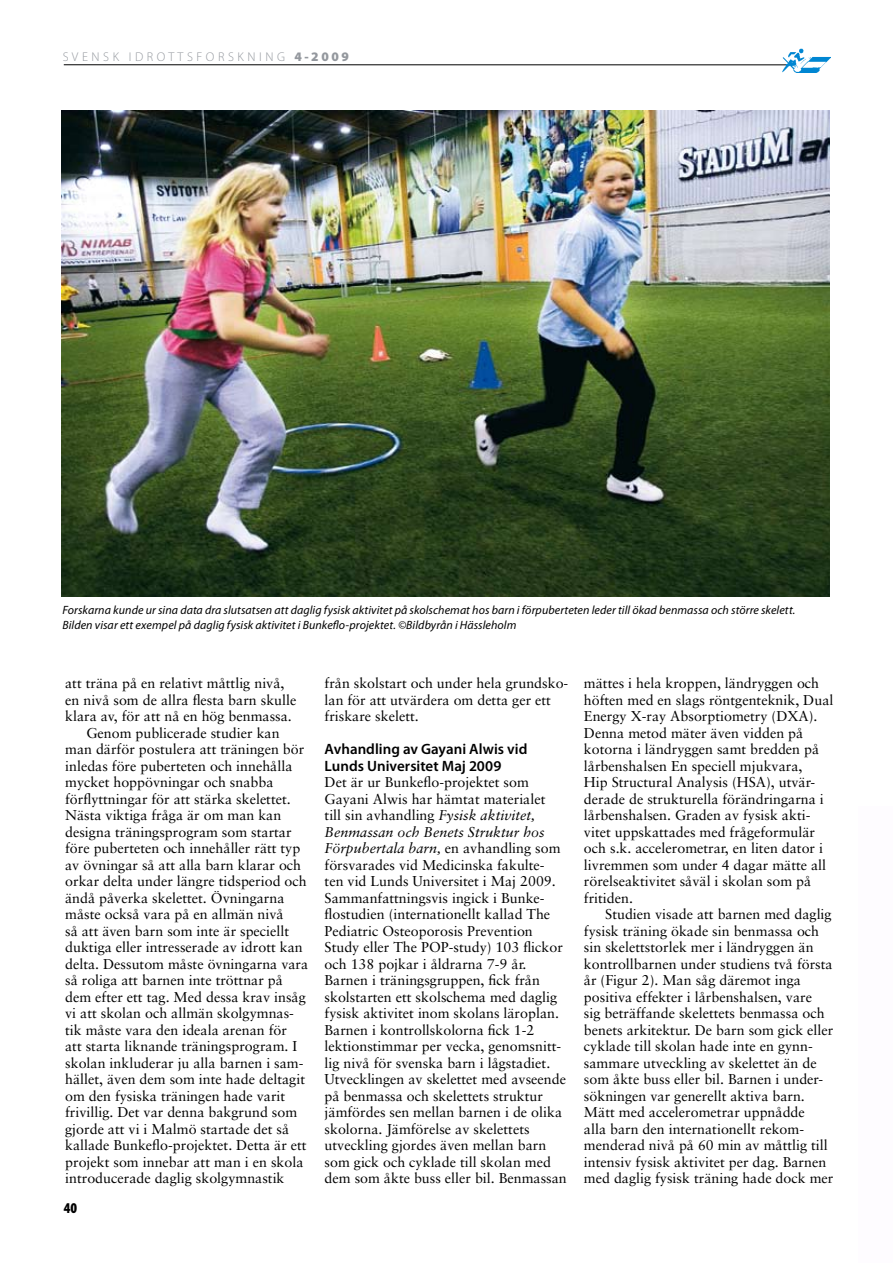
<style>
.page{position:relative;width:893px;height:1263px;background:#fff}
.page>*{position:absolute;margin:0;border:0;box-sizing:border-box;transform-origin:0 0}
.t1{font:600 15px/16.5px "Myriad Pro";color:#000}
.t2{font:900 condensed 15px "Myriad Pro";color:#000}
.t3{font:14.25px/16.5px "Sabon";color:#000}
.t4{font:300 12.75px "Myriad Pro";color:#94989e}
.t5{font:italic 12px/15px "Myriad Pro";letter-spacing:.005em;color:#000}
.s1{font-weight:900;font-size:13.05px}
.s2{font-style:italic}
</style>
<div class="page">
<hr style="left:64px;top:64px;width:722px;height:1px;background:#000">
<img style="left:779px;top:48px;width:51px;height:24px">
<img style="left:62px;top:111px;width:767px;height:486px">
<p class="t4" style="left:63px;top:49px;width:287px">S V E N S K I D R O T T S F O R S K N I N G <span class="s1">4 - 2 0 0 9</span></p>
<p class="t5" style="left:62px;top:602px;width:734px">Forskarna kunde ur sina data dra slutsatsen att daglig fysisk aktivitet på skolschemat hos barn i förpuberteten leder till ökad benmassa och större skelett.<br>Bilden visar ett exempel på daglig fysisk aktivitet i Bunkeflo-projektet. ©Bildbyrån i Hässleholm</p>
<p class="t3" style="left:65px;top:675px;width:221px">att träna på en relativt måttlig nivå,</p>
<p class="t3" style="left:65px;top:691px;width:233px">en nivå som de allra flesta barn skulle</p>
<p class="t3" style="left:65px;top:708px;width:228px">klara av, för att nå en hög benmassa.</p>
<p class="t3" style="left:86px;top:724px;width:195px">Genom publicerade studier kan</p>
<p class="t3" style="left:65px;top:741px;width:241px">man därför postulera att träningen bör</p>
<p class="t3" style="left:65px;top:757px;width:229px">inledas före puberteten och innehålla</p>
<p class="t3" style="left:65px;top:774px;width:210px">mycket hoppövningar och snabba</p>
<p class="t3" style="left:65px;top:790px;width:227px">förflyttningar för att stärka skelettet.</p>
<p class="t3" style="left:65px;top:807px;width:218px">Nästa viktiga fråga är om man kan</p>
<p class="t3" style="left:65px;top:823px;width:228px">designa träningsprogram som startar</p>
<p class="t3" style="left:65px;top:840px;width:237px">före puberteten och innehåller rätt typ</p>
<p class="t3" style="left:65px;top:856px;width:237px">av övningar så att alla barn klarar och</p>
<p class="t3" style="left:65px;top:873px;width:243px">orkar delta under längre tidsperiod och</p>
<p class="t3" style="left:65px;top:889px;width:221px">ändå påverka skelettet. Övningarna</p>
<p class="t3" style="left:65px;top:906px;width:220px">måste också vara på en allmän nivå</p>
<p class="t3" style="left:65px;top:922px;width:226px">så att även barn som inte är speciellt</p>
<p class="t3" style="left:65px;top:939px;width:239px">duktiga eller intresserade av idrott kan</p>
<p class="t3" style="left:65px;top:955px;width:245px">delta. Dessutom måste övningarna vara</p>
<p class="t3" style="left:65px;top:972px;width:219px">så roliga att barnen inte tröttnar på</p>
<p class="t3" style="left:65px;top:988px;width:242px">dem efter ett tag. Med dessa krav insåg</p>
<p class="t3" style="left:65px;top:1005px;width:230px">vi att skolan och allmän skolgymnas-</p>
<p class="t3" style="left:65px;top:1021px;width:223px">tik måste vara den ideala arenan för</p>
<p class="t3" style="left:65px;top:1038px;width:233px">att starta liknande träningsprogram. I</p>
<p class="t3" style="left:65px;top:1054px;width:240px">skolan inkluderar ju alla barnen i sam-</p>
<p class="t3" style="left:65px;top:1071px;width:241px">hället, även dem som inte hade deltagit</p>
<p class="t3" style="left:65px;top:1087px;width:222px">om den fysiska träningen hade varit</p>
<p class="t3" style="left:65px;top:1104px;width:234px">frivillig. Det var denna bakgrund som</p>
<p class="t3" style="left:65px;top:1120px;width:226px">gjorde att vi i Malmö startade det så</p>
<p class="t3" style="left:65px;top:1137px;width:243px">kallade Bunkeflo-projektet. Detta är ett</p>
<p class="t3" style="left:65px;top:1153px;width:240px">projekt som innebar att man i en skola</p>
<p class="t3" style="left:65px;top:1170px;width:221px">introducerade daglig skolgymnastik</p>
<p class="t2" style="left:64px;top:1199px;width:15px">40</p>
<p class="t3" style="left:325px;top:675px;width:245px">från skolstart och under hela grundsko&shy;lan för att utvärdera om detta ger ett friskare skelett.</p>
<p class="t1" style="left:325px;top:741px;width:204px">Avhandling av Gayani Alwis vid<br>Lunds Universitet Maj 2009</p>
<p class="t3" style="left:325px;top:774px;width:244px">Det är ur Bunkeflo-projektet som Gayani Alwis har hämtat materialet<br>till sin avhandling <span class="s2">Fysisk aktivitet, Benmassan och Benets Struktur hos Förpubertala barn,</span> en avhandling som försvarades vid Medicinska fakulte&shy;ten vid Lunds Universitet i Maj 2009.<br>Sammanfattningsvis ingick i Bunke&shy;flostudien (internationellt kallad The Pediatric Osteoporosis Prevention Study eller The POP-study) 103 flickor och 138 pojkar i åldrarna 7-9 år.<br>Barnen i träningsgruppen, fick från skolstarten ett skolschema med daglig fysisk aktivitet inom skolans läroplan.<br>Barnen i kontrollskolorna fick 1-2 lektionstimmar per vecka, genomsnitt&shy;lig nivå för svenska barn i lågstadiet.<br>Utvecklingen av skelettet med avseende på benmassa och skelettets struktur jämfördes sen mellan barnen i de olika skolorna. Jämförelse av skelettets utveckling gjordes även mellan barn som gick och cyklade till skolan med dem som åkte buss eller bil. Benmassan</p>
<p class="t3" style="left:584px;top:675px;width:251px">mättes i hela kroppen, ländryggen och höften med en slags röntgenteknik, Dual Energy X-ray Absorptiometry (DXA).<br>Denna metod mäter även vidden på kotorna i ländryggen samt bredden på lårbenshalsen En speciell mjukvara,<br>Hip Structural Analysis (HSA), utvär&shy;derade de strukturella förändringarna i lårbenshalsen. Graden av fysisk akti&shy;vitet uppskattades med frågeformulär och s.k. accelerometrar, en liten dator i livremmen som under 4 dagar mätte all rörelseaktivitet såväl i skolan som på fritiden.</p>
<p class="t3" style="left:584px;top:906px;width:251px;text-indent:21px">Studien visade att barnen med daglig fysisk träning ökade sin benmassa och sin skelettstorlek mer i ländryggen än kontrollbarnen under studiens två första år (Figur 2). Man såg däremot inga positiva effekter i lårbenshalsen, vare<br>sig beträffande skelettets benmassa och benets arkitektur. De barn som gick eller cyklade till skolan hade inte en gynn&shy;sammare utveckling av skelettet än de som åkte buss eller bil. Barnen i under&shy;sökningen var generellt aktiva barn.<br>Mätt med accelerometrar uppnådde<br>alla barn den internationellt rekom&shy;menderad nivå på 60 min av måttlig till intensiv fysisk aktivitet per dag. Barnen med daglig fysisk träning hade dock mer</p>
</div>
